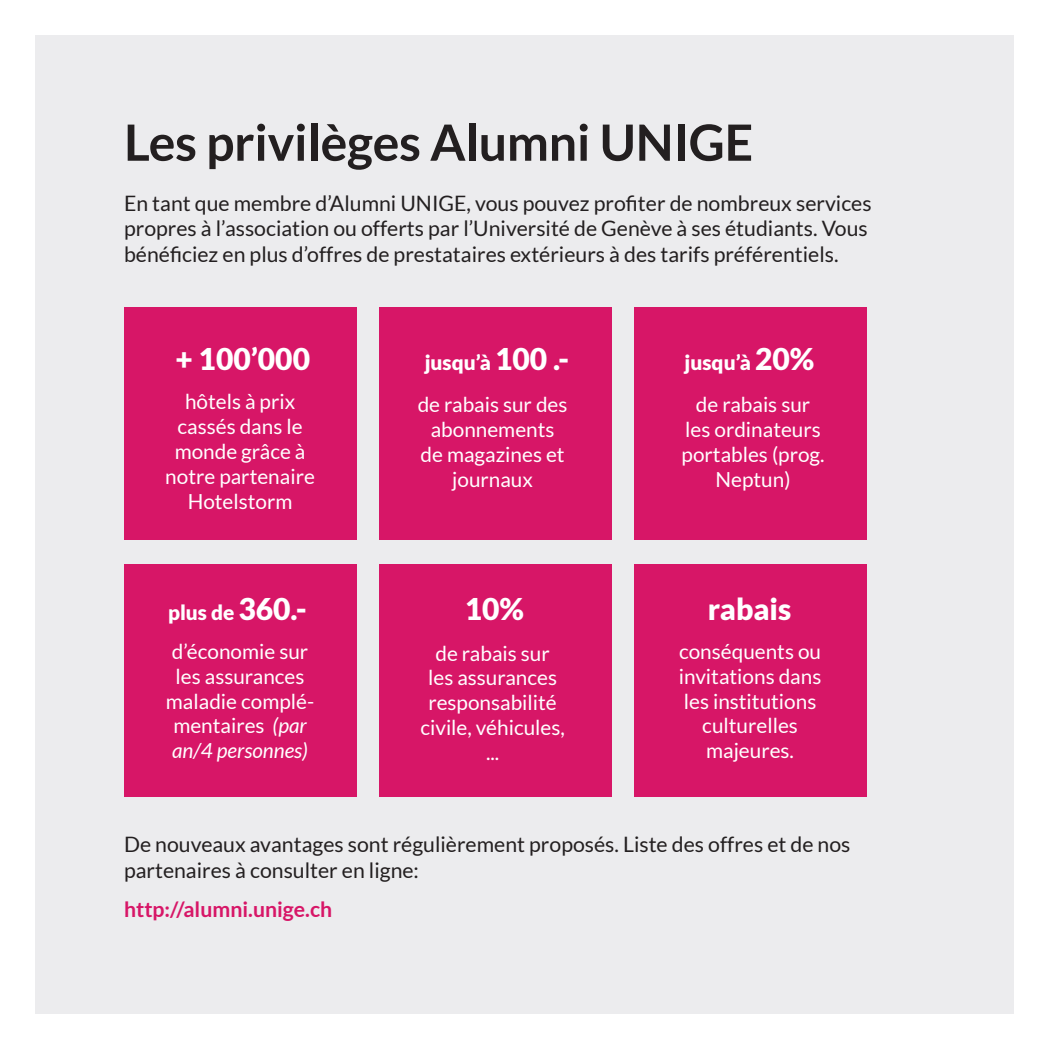
<style>
.page{position:relative;width:1049px;height:1049px;background:#fff}
.page>*{position:absolute;margin:0;border:0;box-sizing:border-box;transform-origin:0 0}
.t1{font:700 50px "Lato";letter-spacing:-.005em;color:#231f20}
.t2{font:900 30px "Lato";color:#fff}
.t3{font:21.25px/25.5px "Lato";color:#231f20}
.t4{font:700 21.25px "Lato";color:#d71667}
.t5{font:20.75px/25px "Lato";color:#fff;text-align:center}
.t6{font:900 20.75px "Lato";color:#fff}
.s1{font-size:30px}
.s2{font-style:italic}
</style>
<div class="page">
<div style="left:35px;top:35px;width:978px;height:978px;background:#ececee"></div>
<div style="left:124px;top:307px;width:232px;height:232px;background:#d71667"></div>
<div style="left:124px;top:564px;width:232px;height:232px;background:#d71667"></div>
<div style="left:379px;top:307px;width:232px;height:232px;background:#d71667"></div>
<div style="left:379px;top:564px;width:232px;height:232px;background:#d71667"></div>
<div style="left:634px;top:307px;width:232px;height:232px;background:#d71667"></div>
<div style="left:634px;top:564px;width:232px;height:232px;background:#d71667"></div>
<p class="t1" style="left:124px;top:114px;width:631px">Les privilèges Alumni UNIGE</p>
<p class="t3" style="left:124px;top:190px;width:749px">En tant que membre d’Alumni UNIGE, vous pouvez profiter de nombreux services propres à l’association ou offerts par l’Université de Genève à ses étudiants. Vous bénéficiez en plus d’offres de prestataires extérieurs à des tarifs préférentiels.</p>
<p class="t2" style="left:175px;top:341px;width:136px">+ 100’000</p>
<p class="t6" style="left:425px;top:350px;width:146px">jusqu’à <span class="s1">100 .-</span></p>
<p class="t6" style="left:684px;top:350px;width:131px">jusqu’à <span class="s1">20%</span></p>
<p class="t5" style="left:165px;top:389px;width:151px">hôtels à prix cassés dans le monde grâce à notre partenaire<br>Hotelstorm</p>
<p class="t5" style="left:418px;top:392px;width:151px">de rabais sur des abonnements de magazines et journaux</p>
<p class="t5" style="left:681px;top:392px;width:144px">de rabais sur les ordinateurs portables (prog.<br>Neptun)</p>
<p class="t6" style="left:168px;top:600px;width:140px">plus de <span class="s1">360.-</span></p>
<p class="t2" style="left:465px;top:591px;width:61px">10%</p>
<p class="t2" style="left:708px;top:591px;width:85px">rabais</p>
<p class="t5" style="left:166px;top:638px;width:150px">d’économie sur les assurances maladie complé&shy;mentaires <span class="s2">(par an/4 personnes)</span></p>
<p class="t5" style="left:420px;top:640px;width:146px">de rabais sur les assurances responsabilité civile, véhicules, ...</p>
<p class="t5" style="left:679px;top:638px;width:144px">conséquents ou invitations dans les institutions culturelles majeures.</p>
<p class="t3" style="left:124px;top:831px;width:728px">De nouveaux avantages sont régulièrement proposés. Liste des offres et de nos</p>
<p class="t3" style="left:124px;top:857px;width:296px">partenaires à consulter en ligne:</p>
<p class="t4" style="left:124px;top:897px;width:210px">http://alumni.unige.ch</p>
</div>
